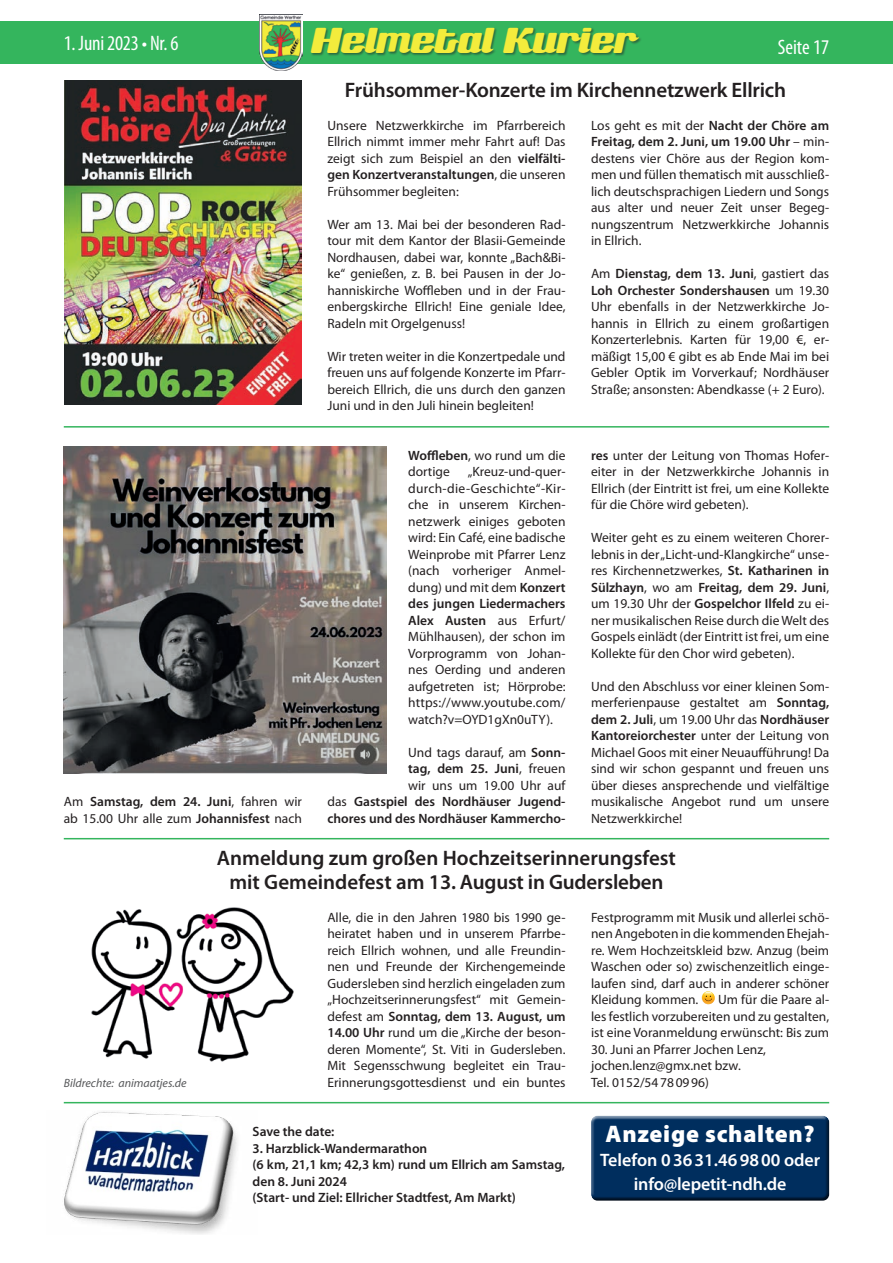
<style>
.page{position:relative;width:893px;height:1263px;background:#fff}
.page>*{position:absolute;margin:0;border:0;box-sizing:border-box;transform-origin:0 0}
.t1{font:condensed 42px "Sneakers Script";color:#f3ec3c}
.t2{font:900 24px "Myriad Pro";letter-spacing:.03em;color:#fff}
.t3{font:600 21px/24px "Myriad Pro";letter-spacing:-.01em;color:#231f20;text-align:center}
.t4{font:condensed 21px "Myriad Pro";letter-spacing:-.01em;color:#fff}
.t5{font:600 18px/24px "Myriad Pro";letter-spacing:-.01em;color:#fff;text-align:center}
.t6{font:13.5px/16.5px "Myriad Pro";color:#231f20;text-align:justify}
.t7{font:600 13.5px/16.5px "Myriad Pro";color:#231f20;text-align:right}
.t8{font:italic 12px "Myriad Pro";color:#57585a}
.s1{font-weight:600}
.s2{font-weight:400}
</style>
<div class="page">
<div style="left:0;top:21px;width:893px;height:43px;background:#34b55d"></div>
<div style="left:311px;top:27px;width:331px;height:30px;background:#231f20;opacity:.5"></div>
<img style="left:259px;top:15px;width:44px;height:55px">
<img style="left:64px;top:80px;width:238px;height:325px">
<svg style="left:702px;top:991px;width:13px;height:13px"></svg>
<img style="left:91px;top:907px;width:203px;height:155px">
<hr style="left:64px;top:838px;width:765px;height:1px;background:#34b55d">
<hr style="left:64px;top:1102px;width:765px;height:1px;background:#34b55d">
<hr style="left:64px;top:426px;width:765px;height:2px;background:#34b55d">
<img style="left:64px;top:446px;width:323px;height:327px">
<img style="left:64px;top:1111px;width:173px;height:123px">
<div style="left:590px;top:1114px;width:241px;height:84px;background:#f0f3f5"></div>
<div style="left:590px;top:1116px;width:241px;height:87px;background:#231f20;opacity:.75"></div>
<h3 class="t4" style="left:64px;top:30px;width:116px">1. Juni 2023 • Nr. 6</h3>
<h1 class="t1" style="left:310px;top:15px;width:326px">Helmetal Kurier</h1>
<h3 class="t4" style="left:778px;top:34px;width:53px">Seite 17</h3>
<h3 class="t3" style="left:345px;top:77px;width:443px">Frühsommer-Konzerte im Kirchennetzwerk Ellrich</h3>
<p class="t6" style="left:327px;top:117px;width:240px">Unsere Netzwerkkirche im Pfarrbereich Ellrich nimmt immer mehr Fahrt auf! Das zeigt sich zum Beispiel an den <span class="s1">vielfälti&shy;gen Konzertveranstaltungen</span>, die unseren Frühsommer begleiten:</p>
<p class="t6" style="left:327px;top:216px;width:240px">Wer am 13. Mai bei der besonderen Rad&shy;tour mit dem Kantor der Blasii-Gemeinde Nordhausen, dabei war, konnte „Bach&amp;Bi&shy;ke“ genießen, z. B. bei Pausen in der Jo&shy;hanniskirche Woffleben und in der Frau&shy;enbergskirche Ellrich! Eine geniale Idee, Radeln mit Orgelgenuss!</p>
<p class="t6" style="left:327px;top:348px;width:240px">Wir treten weiter in die Konzertpedale und freuen uns auf folgende Konzerte im Pfarr&shy;bereich Ellrich, die uns durch den ganzen Juni und in den Juli hinein begleiten!</p>
<p class="t6" style="left:591px;top:117px;width:240px">Los geht es mit der <span class="s1">Nacht der Chöre am Freitag, dem 2. Juni, um 19.00 Uhr</span> – min&shy;destens vier Chöre aus der Region kom&shy;men und füllen thematisch mit ausschließ&shy;lich deutschsprachigen Liedern und Songs aus alter und neuer Zeit unser Begeg&shy;nungszentrum Netzwerkkirche Johannis in Ellrich.</p>
<p class="t6" style="left:591px;top:265px;width:240px">Am <span class="s1">Dienstag, dem 13. Juni</span>, gastiert das <span class="s1">Loh Orchester Sondershausen</span> um 19.30<br>Uhr ebenfalls in der Netzwerkkirche Jo&shy;hannis in Ellrich zu einem großartigen Konzerterlebnis. Karten für 19,00 €, er&shy;mäßigt 15,00 € gibt es ab Ende Mai im bei Gebler Optik im Vorverkauf; Nordhäuser Straße; ansonsten: Abendkasse (+ 2 Euro).</p>
<p class="t6" style="left:64px;top:793px;width:240px">Am <span class="s1">Samstag, dem 24. Juni</span>, fahren wir ab 15.00 Uhr alle zum <span class="s1">Johannisfest</span> nach</p>
<p class="t6" style="left:408px;top:447px;width:159px"><span class="s1">Woffleben</span>, wo rund um die dortige</p>
<p class="t6" style="left:408px;top:463px;width:159px;text-indent:59px">„Kreuz-und-quer&shy;durch-die-Geschichte“-Kir&shy;che in unserem Kirchen&shy;netzwerk einiges geboten wird: Ein Café, eine badische Weinprobe mit Pfarrer Lenz (nach vorheriger Anmel&shy;dung) und mit dem <span class="s1">Konzert des jungen Liedermachers Alex Austen</span> aus Erfurt/ Mühlhausen), der schon im Vorprogramm von Johan&shy;nes Oerding und anderen aufgetreten ist; Hörprobe: https://www.youtube.com/ watch?v=OYD1gXn0uTY).</p>
<p class="t7" style="left:327px;top:744px;width:240px"><span class="s2">Und tags darauf, am</span> Sonn-<br>tag, dem 25. Juni<span class="s2">, freuen<br>wir uns um 19.00 Uhr auf<br>das</span> Gastspiel des Nordhäuser Jugend&shy;chores und des Nordhäuser Kammercho-</p>
<p class="t6" style="left:591px;top:447px;width:240px"><span class="s1">res</span> unter der Leitung von Thomas Hofer&shy;eiter in der Netzwerkkirche Johannis in Ellrich (der Eintritt ist frei, um eine Kollekte für die Chöre wird gebeten).</p>
<p class="t6" style="left:591px;top:529px;width:240px">Weiter geht es zu einem weiteren Chorer&shy;lebnis in der „Licht-und-Klangkirche“ unse&shy;res Kirchennetzwerkes, <span class="s1">St. Katharinen in Sülzhayn</span>, wo am <span class="s1">Freitag, dem 29. Juni</span>, um 19.30 Uhr der <span class="s1">Gospelchor Ilfeld</span> zu ei&shy;ner musikalischen Reise durch die Welt des Gospels einlädt (der Eintritt ist frei, um eine Kollekte für den Chor wird gebeten).</p>
<p class="t6" style="left:591px;top:678px;width:240px">Und den Abschluss vor einer kleinen Som&shy;merferienpause gestaltet am <span class="s1">Sonntag, dem 2. Juli</span>, um 19.00 Uhr das <span class="s1">Nordhäuser Kantoreiorchester</span> unter der Leitung von Michael Goos mit einer Neuaufführung! Da sind wir schon gespannt und freuen uns über dieses ansprechende und vielfältige musikalische Angebot rund um unsere Netzwerkkirche!</p>
<p class="t8" style="left:64px;top:1075px;width:124px">Bildrechte: animaatjes.de</p>
<h3 class="t3" style="left:217px;top:846px;width:461px">Anmeldung zum großen Hochzeitserinnerungsfest mit Gemeindefest am 13. August in Gudersleben</h3>
<p class="t6" style="left:327px;top:909px;width:240px">Alle, die in den Jahren 1980 bis 1990 ge&shy;heiratet haben und in unserem Pfarrbe&shy;reich Ellrich wohnen, und alle Freundin&shy;nen und Freunde der Kirchengemeinde Gudersleben sind herzlich eingeladen zum „Hochzeitserinnerungsfest“ mit Gemein&shy;defest am <span class="s1">Sonntag, dem 13. August, um 14.00 Uhr</span> rund um die „Kirche der beson&shy;deren Momente“, St. Viti in Gudersleben.<br>Mit Segensschwung begleitet ein Trau-Erinnerungsgottesdienst und ein buntes</p>
<p class="t6" style="left:591px;top:909px;width:240px">Festprogramm mit Musik und allerlei schö&shy;nen Angeboten in die kommenden Ehejah&shy;re. Wem Hochzeitskleid bzw. Anzug (beim Waschen oder so) zwischenzeitlich einge&shy;laufen sind, darf auch in anderer schöner Kleidung kommen.</p>
<p class="t6" style="left:591px;top:991px;width:240px;text-indent:127px">Um für die Paare al&shy;les festlich vorzubereiten und zu gestalten, ist eine Voranmeldung erwünscht: Bis zum</p>
<p class="t6" style="left:591px;top:1041px;width:176px;text-align:left">30. Juni an Pfarrer Jochen Lenz, jochen.lenz@gmx.net bzw.<br>Tel. 0152/54780996)</p>
<p class="t7" style="left:253px;top:1123px;width:83px">Save the date:</p>
<p class="t7" style="left:253px;top:1140px;width:314px;text-align:left">3. Harzblick-Wandermarathon<br>(6 km, 21,1 km; 42,3 km) rund um Ellrich am Samstag, den 8. Juni 2024<br>(Start- und Ziel: Ellricher Stadtfest, Am Markt)</p>
<h2 class="t2" style="left:606px;top:1118px;width:211px">Anzeige schalten?</h2>
<h3 class="t5" style="left:600px;top:1148px;width:221px">Telefon 03631.469800 oder info@lepetit-ndh.de</h3>
</div>
